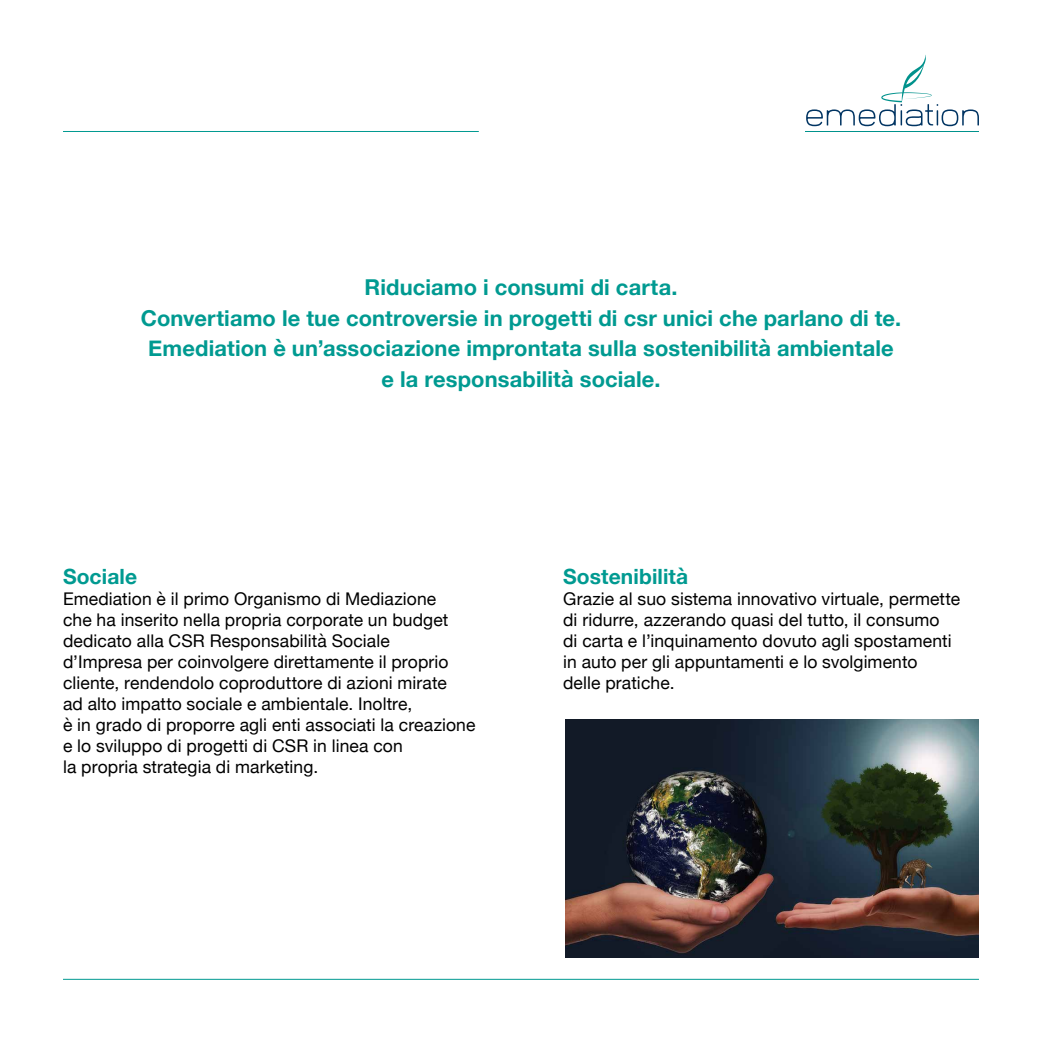
<style>
.page{position:relative;width:1042px;height:1042px;background:#fff}
.page>*{position:absolute;margin:0;border:0;box-sizing:border-box;transform-origin:0 0}
.t1{font:700 21.88px/30.6px "Helvetica Neue";letter-spacing:.005em;color:#009a91;text-align:center}
.t2{font:700 21px "Helvetica Neue";letter-spacing:.005em;color:#009a91}
.t3{font:17.5px/21px "Helvetica Neue";letter-spacing:.005em;color:#000}
</style>
<div class="page">
<hr style="left:806px;top:131px;width:173px;height:1px;background:#00928c">
<svg style="left:806px;top:55px;width:173px;height:71px"></svg>
<hr style="left:63px;top:131px;width:416px;height:1px;background:#009a91">
<hr style="left:63px;top:979px;width:916px;height:1px;background:#009a91">
<img style="left:565px;top:719px;width:414px;height:238px">
<p class="t1" style="left:141px;top:273px;width:762px">Riduciamo i consumi di carta.<br>Convertiamo le tue controversie in progetti di csr unici che parlano di te.<br>Emediation è un’associazione improntata sulla sostenibilità ambientale e la responsabilità sociale.</p>
<p class="t2" style="left:63px;top:560px;width:76px">Sociale</p>
<p class="t3" style="left:63px;top:589px;width:414px">Emediation è il primo Organismo di Mediazione<br>che ha inserito nella propria corporate un budget dedicato alla CSR Responsabilità Sociale<br>d’Impresa per coinvolgere direttamente il proprio cliente, rendendolo coproduttore di azioni mirate<br>ad alto impatto sociale e ambientale. Inoltre,<br>è in grado di proporre agli enti associati la creazione e lo sviluppo di progetti di CSR in linea con<br>la propria strategia di marketing.</p>
<p class="t2" style="left:563px;top:560px;width:127px">Sostenibilità</p>
<p class="t3" style="left:563px;top:589px;width:398px">Grazie al suo sistema innovativo virtuale, permette di ridurre, azzerando quasi del tutto, il consumo<br>di carta e l’inquinamento dovuto agli spostamenti in auto per gli appuntamenti e lo svolgimento<br>delle pratiche.</p>
</div>
